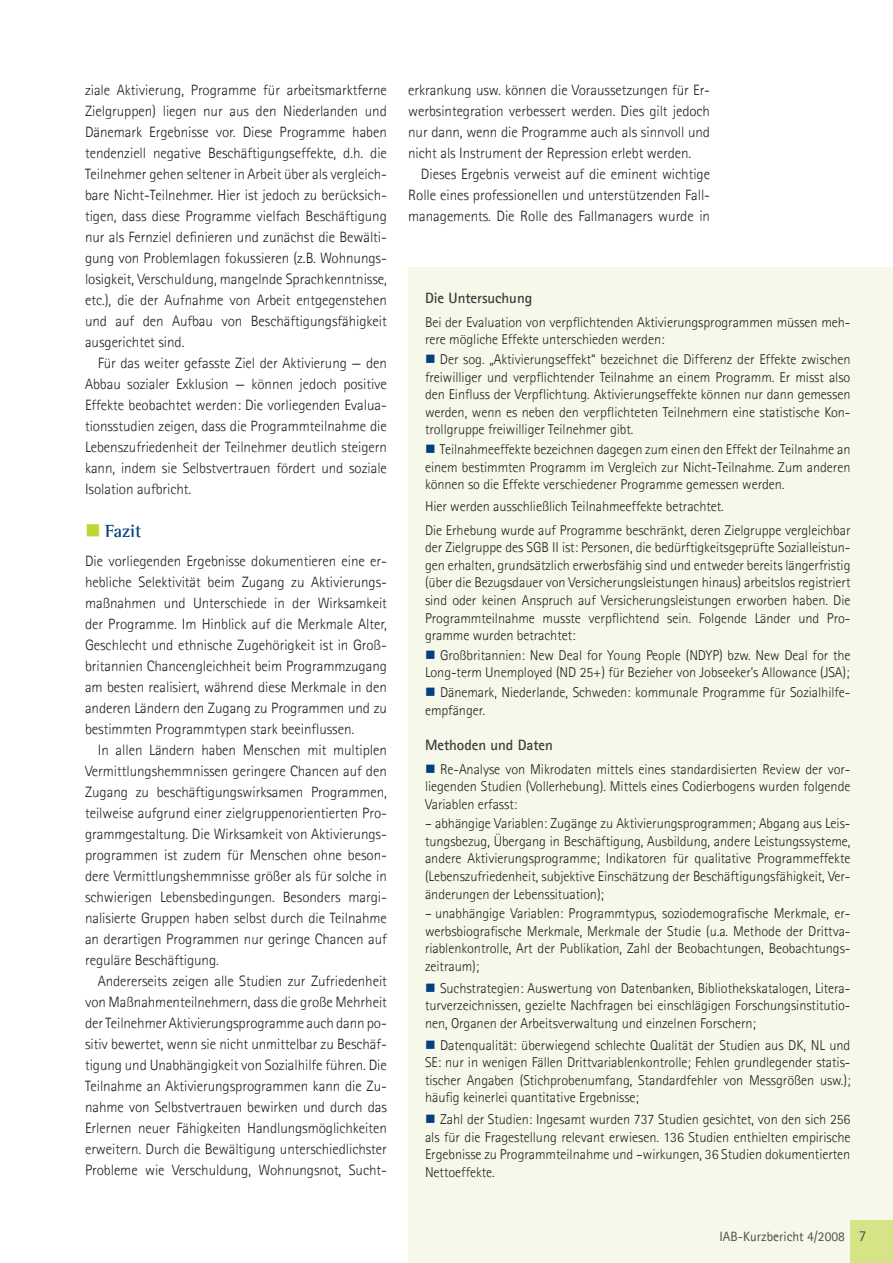
<style>
.page{position:relative;width:893px;height:1263px;background:#fff}
.page>*{position:absolute;margin:0;border:0;box-sizing:border-box;transform-origin:0 0}
.t1{font:700 18px "Agfa Rotis Semi Serif";letter-spacing:-.005em;color:#014081}
.t2{font:300 15px/21px "Agfa Rotis Sans Serif";letter-spacing:-.005em;color:#231f20;text-align:justify}
.t3{font:700 15px "Agfa Rotis Sans Serif";letter-spacing:-.005em;color:#3e3e3f}
.t4{font:300 14.25px/17.5px "Agfa Rotis Sans Serif";letter-spacing:-.005em;color:#231f20;text-align:justify}
.t5{font:13.5px "Agfa Rotis Sans Serif";color:#4b4c4b}
.s1{color:#bed630}
.s2{color:#014081}
</style>
<div class="page">
<div style="left:408px;top:267px;width:485px;height:996px;background:#f6f9e9"></div>
<div style="left:850px;top:1220px;width:43px;height:43px;background:#d7e387"></div>
<p class="t2" style="left:85px;top:80px;width:303px">ziale Aktivierung, Programme für arbeitsmarktferne Zielgruppen) liegen nur aus den Niederlanden und Dänemark Ergebnisse vor. Diese Programme haben tendenziell negative Beschäftigungseffekte, d.h. die Teilnehmer gehen seltener in Arbeit über als vergleich&shy;bare Nicht-Teilnehmer. Hier ist jedoch zu berücksich&shy;tigen, dass diese Programme vielfach Beschäftigung nur als Fernziel definieren und zunächst die Bewälti&shy;gung von Problemlagen fokussieren (z.B. Wohnungs&shy;losigkeit, Verschuldung, mangelnde Sprachkenntnisse, etc.), die der Aufnahme von Arbeit entgegenstehen und auf den Aufbau von Beschäftigungsfähigkeit ausgerichtet sind.</p>
<p class="t2" style="left:85px;top:353px;width:303px;text-indent:13px">Für das weiter gefasste Ziel der Aktivierung — den Abbau sozialer Exklusion — können jedoch positive Effekte beobachtet werden: Die vorliegenden Evalua&shy;tionsstudien zeigen, dass die Programmteilnahme die Lebenszufriedenheit der Teilnehmer deutlich steigern kann, indem sie Selbstvertrauen fördert und soziale Isolation aufbricht.</p>
<p class="t1" style="left:85px;top:520px;width:58px"><span class="s1">■</span> Fazit</p>
<p class="t2" style="left:85px;top:551px;width:303px">Die vorliegenden Ergebnisse dokumentieren eine er&shy;hebliche Selektivität beim Zugang zu Aktivierungs&shy;maßnahmen und Unterschiede in der Wirksamkeit der Programme. Im Hinblick auf die Merkmale Alter, Geschlecht und ethnische Zugehörigkeit ist in Groß&shy;britannien Chancengleichheit beim Programmzugang am besten realisiert, während diese Merkmale in den anderen Ländern den Zugang zu Programmen und zu bestimmten Programmtypen stark beeinflussen.</p>
<p class="t2" style="left:85px;top:740px;width:303px;text-indent:13px">In allen Ländern haben Menschen mit multiplen Vermittlungshemmnissen geringere Chancen auf den Zugang zu beschäftigungswirksamen Programmen, teilweise aufgrund einer zielgruppenorientierten Pro&shy;grammgestaltung. Die Wirksamkeit von Aktivierungs&shy;programmen ist zudem für Menschen ohne beson&shy;dere Vermittlungshemmnisse größer als für solche in schwierigen Lebensbedingungen. Besonders margi&shy;nalisierte Gruppen haben selbst durch die Teilnahme an derartigen Programmen nur geringe Chancen auf reguläre Beschäftigung.</p>
<p class="t2" style="left:85px;top:971px;width:303px;text-indent:13px">Andererseits zeigen alle Studien zur Zufriedenheit von Maßnahmenteilnehmern, dass die große Mehrheit der Teilnehmer Aktivierungsprogramme auch dann po&shy;sitiv bewertet, wenn sie nicht unmittelbar zu Beschäf&shy;tigung und Unabhängigkeit von Sozialhilfe führen. Die Teilnahme an Aktivierungsprogrammen kann die Zu&shy;nahme von Selbstvertrauen bewirken und durch das Erlernen neuer Fähigkeiten Handlungsmöglichkeiten erweitern. Durch die Bewältigung unterschiedlichster Probleme wie Verschuldung, Wohnungsnot, Sucht-</p>
<p class="t2" style="left:408px;top:80px;width:303px">erkrankung usw. können die Voraussetzungen für Er&shy;werbsintegration verbessert werden. Dies gilt jedoch nur dann, wenn die Programme auch als sinnvoll und nicht als Instrument der Repression erlebt werden.</p>
<p class="t2" style="left:408px;top:164px;width:303px;text-indent:13px">Dieses Ergebnis verweist auf die eminent wichtige Rolle eines professionellen und unterstützenden Fall&shy;managements. Die Rolle des Fallmanagers wurde in</p>
<p class="t3" style="left:425px;top:288px;width:109px">Die Untersuchung</p>
<p class="t4" style="left:425px;top:313px;width:427px">Bei der Evaluation von verpflichtenden Aktivierungsprogrammen müssen meh&shy;rere mögliche Effekte unterschieden werden:</p>
<p class="t4" style="left:425px;top:350px;width:427px"><span class="s2">■</span> Der sog. „Aktivierungseffekt“ bezeichnet die Differenz der Effekte zwischen freiwilliger und verpflichtender Teilnahme an einem Programm. Er misst also den Einfluss der Verpflichtung. Aktivierungseffekte können nur dann gemessen werden, wenn es neben den verpflichteten Teilnehmern eine statistische Kon&shy;trollgruppe freiwilliger Teilnehmer gibt.</p>
<p class="t4" style="left:425px;top:440px;width:427px"><span class="s2">■</span> Teilnahmeeffekte bezeichnen dagegen zum einen den Effekt der Teilnahme an einem bestimmten Programm im Vergleich zur Nicht-Teilnahme. Zum anderen können so die Effekte verschiedener Programme gemessen werden.</p>
<p class="t4" style="left:425px;top:494px;width:427px;line-height:24px">Hier werden ausschließlich Teilnahmeeffekte betrachtet.<br>Die Erhebung wurde auf Programme beschränkt, deren Zielgruppe vergleichbar</p>
<p class="t4" style="left:425px;top:539px;width:427px">der Zielgruppe des SGB II ist: Personen, die bedürftigkeitsgeprüfte Sozialleistun&shy;gen erhalten, grundsätzlich erwerbsfähig sind und entweder bereits längerfristig (über die Bezugsdauer von Versicherungsleistungen hinaus) arbeitslos registriert sind oder keinen Anspruch auf Versicherungsleistungen erworben haben. Die Programmteil- nahme musste verpflichtend sein. Folgende Länder und Pro&shy;gramme wurden betrachtet:</p>
<p class="t4" style="left:425px;top:646px;width:427px"><span class="s2">■</span> Großbritannien: New Deal for Young People (NDYP) bzw. New Deal for the<br>Long-term Unemployed (ND 25+) für Bezieher von Jobseeker’s Allowance (JSA);</p>
<p class="t4" style="left:425px;top:683px;width:427px"><span class="s2">■</span> Dänemark, Niederlande, Schweden: kommunale Programme für Sozialhilfe&shy;empfänger.</p>
<p class="t3" style="left:425px;top:735px;width:129px">Methoden und Daten</p>
<p class="t4" style="left:425px;top:760px;width:427px"><span class="s2">■</span> Re-Analyse von Mikrodaten mittels eines standardisierten Review der vor&shy;liegenden Studien (Vollerhebung). Mittels eines Codierbogens wurden folgende Variablen erfasst:</p>
<p class="t4" style="left:425px;top:815px;width:427px">– abhängige Variablen: Zugänge zu Aktivierungsprogrammen; Abgang aus Leis&shy;tungsbezug, Übergang in Beschäftigung, Ausbildung, andere Leistungssysteme, andere Aktivierungsprogramme; Indikatoren für qualitative Programmeffekte (Lebenszufriedenheit, subjektive Einschätzung der Beschäftigungsfähigkeit, Ver&shy;änderungen der Lebenssituation);</p>
<p class="t4" style="left:425px;top:905px;width:427px">– unabhängige Variablen: Programmtypus, soziodemografische Merkmale, er&shy;werbsbiografische Merkmale, Merkmale der Studie (u.a. Methode der Drittva&shy;riablenkontrolle, Art der Publikation, Zahl der Beobachtungen, Beobachtungs&shy;zeitraum);</p>
<p class="t4" style="left:425px;top:979px;width:427px"><span class="s2">■</span> Suchstrategien: Auswertung von Datenbanken, Bibliothekskatalogen, Litera&shy;turverzeichnissen, gezielte Nachfragen bei einschlägigen Forschungsinstitutio&shy;nen, Organen der Arbeitsverwaltung und einzelnen Forschern;</p>
<p class="t4" style="left:425px;top:1036px;width:427px"><span class="s2">■</span> Datenqualität: überwiegend schlechte Qualität der Studien aus DK, NL und SE: nur in wenigen Fällen Drittvariablenkontrolle; Fehlen grundlegender statis&shy;tischer Angaben (Stichprobenumfang, Standardfehler von Messgrößen usw.); häufig keinerlei quantitative Ergebnisse;</p>
<p class="t4" style="left:425px;top:1110px;width:427px"><span class="s2">■</span> Zahl der Studien: Ingesamt wurden 737 Studien gesichtet, von den sich 256 als für die Fragestellung relevant erwiesen. 136 Studien enthielten empirische Ergebnisse zu Programmteilnahme und –wirkungen, 36 Studien dokumentierten Nettoeffekte.</p>
<p class="t5" style="left:719px;top:1228px;width:127px">IAB-Kurzbericht 4/2008</p>
</div>
